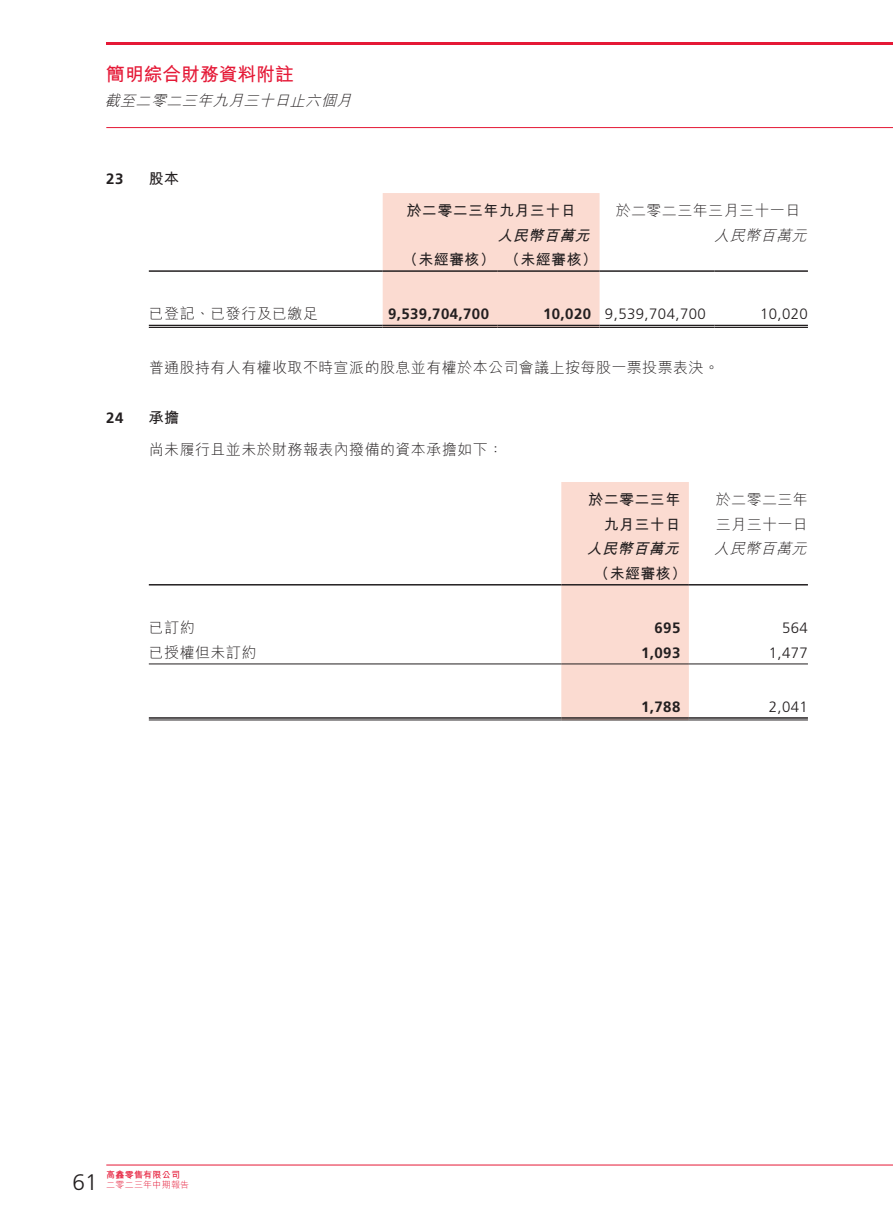
<style>
.page{position:relative;width:893px;height:1212px;background:#fff}
.page>*{position:absolute;margin:0;border:0;box-sizing:border-box;transform-origin:0 0}
.t1{font:300 22.5px "Frutiger LT Std";color:#231f20}
.t2{font:700 18.75px "M Hei HK";color:#e51836}
.t3{font:300 15px "M Hei HK";letter-spacing:.03em;color:#231f20}
.t4{font:700 15px "M Hei HK";letter-spacing:.03em;color:#231f20}
.t5{font:700 15px "Frutiger LT Std";letter-spacing:.03em;color:#231f20}
.t6{font:300 15px "Frutiger LT Std";letter-spacing:.03em;color:#231f20}
.t7{font:italic 300 15px "M Hei HK";color:#231f20}
.t8{font:italic 700 15px "M Hei HK";color:#231f20}
.t9{font:300 9px "M Hei HK";letter-spacing:.03em;color:#e51836}
.t10{font:700 9px "M Hei HK";letter-spacing:.03em;color:#e51836}
</style>
<div class="page">
<hr style="left:106px;top:43px;width:787px;height:2px;background:#e51836">
<hr style="left:106px;top:127px;width:787px;height:1px;background:#e51836">
<hr style="left:106px;top:1164px;width:787px;height:1px;background:#e51836">
<div style="left:383px;top:193px;width:217px;height:134px;background:#fbdbd1"></div>
<hr style="left:149px;top:270px;width:234px;height:2px;background:#231f20">
<hr style="left:383px;top:270px;width:114px;height:2px;background:#231f20">
<hr style="left:497px;top:270px;width:103px;height:2px;background:#231f20">
<hr style="left:600px;top:270px;width:114px;height:2px;background:#231f20">
<hr style="left:714px;top:270px;width:94px;height:2px;background:#231f20">
<hr style="left:149px;top:325px;width:234px;height:1px;background:#231f20">
<hr style="left:149px;top:327px;width:234px;height:1px;background:#231f20">
<hr style="left:383px;top:325px;width:114px;height:1px;background:#231f20">
<hr style="left:383px;top:327px;width:114px;height:1px;background:#231f20">
<hr style="left:497px;top:325px;width:103px;height:1px;background:#231f20">
<hr style="left:497px;top:327px;width:103px;height:1px;background:#231f20">
<hr style="left:600px;top:325px;width:114px;height:1px;background:#231f20">
<hr style="left:600px;top:327px;width:114px;height:1px;background:#231f20">
<hr style="left:714px;top:325px;width:94px;height:1px;background:#231f20">
<hr style="left:714px;top:327px;width:94px;height:1px;background:#231f20">
<div style="left:561px;top:482px;width:128px;height:238px;background:#fbdbd1"></div>
<hr style="left:149px;top:584px;width:412px;height:1px;background:#231f20">
<hr style="left:561px;top:584px;width:128px;height:1px;background:#231f20">
<hr style="left:689px;top:584px;width:119px;height:1px;background:#231f20">
<hr style="left:149px;top:663px;width:412px;height:1px;background:#231f20">
<hr style="left:561px;top:663px;width:128px;height:1px;background:#231f20">
<hr style="left:689px;top:663px;width:119px;height:1px;background:#231f20">
<hr style="left:149px;top:717px;width:412px;height:2px;background:#231f20">
<hr style="left:149px;top:720px;width:412px;height:1px;background:#231f20">
<hr style="left:561px;top:717px;width:128px;height:2px;background:#231f20">
<hr style="left:561px;top:720px;width:128px;height:1px;background:#231f20">
<hr style="left:689px;top:717px;width:119px;height:2px;background:#231f20">
<hr style="left:689px;top:720px;width:119px;height:1px;background:#231f20">
<p class="t2" style="left:106px;top:60px;width:189px">簡明綜合財務資料附註</p>
<p class="t7" style="left:105px;top:93px;width:252px">截至二零二三年九月三十日止六個月</p>
<p class="t5" style="left:106px;top:169px;width:19px">23</p>
<p class="t5" style="left:106px;top:409px;width:19px">24</p>
<p class="t4" style="left:149px;top:167px;width:32px">股本</p>
<p class="t4" style="left:407px;top:199px;width:171px">於二零二三年九月三十日</p>
<p class="t8" style="left:497px;top:224px;width:99px">人民幣百萬元</p>
<p class="t4" style="left:403px;top:249px;width:196px">（未經審核） （未經審核(</p>
<p class="t3" style="left:616px;top:203px;width:186px">於二零二三年三月三十一日</p>
<p class="t7" style="left:714px;top:227px;width:98px">人民幣百萬元</p>
<p class="t3" style="left:149px;top:306px;width:171px">已登記、已發行及已繳足</p>
<p class="t3" style="left:149px;top:360px;width:572px">普通股持有人有權收取不時宣派的股息並有權於本公司會議上按每股一票投票表決。</p>
<p class="t4" style="left:149px;top:406px;width:32px">承擔</p>
<p class="t5" style="left:388px;top:305px;width:102px">9,539,704,700</p>
<p class="t5" style="left:543px;top:305px;width:49px">10,020</p>
<p class="t6" style="left:605px;top:306px;width:102px">9,539,704,700</p>
<p class="t6" style="left:760px;top:306px;width:49px">10,020</p>
<p class="t3" style="left:149px;top:442px;width:356px">尚未履行且並未於財務報表內撥備的資本承擔如下：</p>
<p class="t3" style="left:149px;top:620px;width:47px">已訂約</p>
<p class="t3" style="left:149px;top:645px;width:109px">已授權但未訂約</p>
<p class="t4" style="left:588px;top:488px;width:94px">於二零二三年</p>
<p class="t3" style="left:716px;top:492px;width:94px">於二零二三年</p>
<p class="t4" style="left:604px;top:513px;width:78px">九月三十日</p>
<p class="t3" style="left:716px;top:516px;width:94px">三月三十一日</p>
<p class="t8" style="left:587px;top:538px;width:99px">人民幣百萬元</p>
<p class="t4" style="left:594px;top:563px;width:94px">（未經審核(</p>
<p class="t7" style="left:714px;top:541px;width:98px">人民幣百萬元</p>
<p class="t5" style="left:654px;top:619px;width:27px">695</p>
<p class="t6" style="left:782px;top:619px;width:27px">564</p>
<p class="t5" style="left:641px;top:644px;width:41px">1,093</p>
<p class="t6" style="left:769px;top:644px;width:41px">1,477</p>
<p class="t5" style="left:641px;top:698px;width:41px">1,788</p>
<p class="t6" style="left:769px;top:698px;width:41px">2,041</p>
<p class="t10" style="left:106px;top:1167px;width:75px">高鑫零售有限公司</p>
<h1 class="t1" style="left:72px;top:1169px;width:27px">61</h1>
<p class="t9" style="left:106px;top:1180px;width:85px">二零二三年中期報告</p>
</div>
